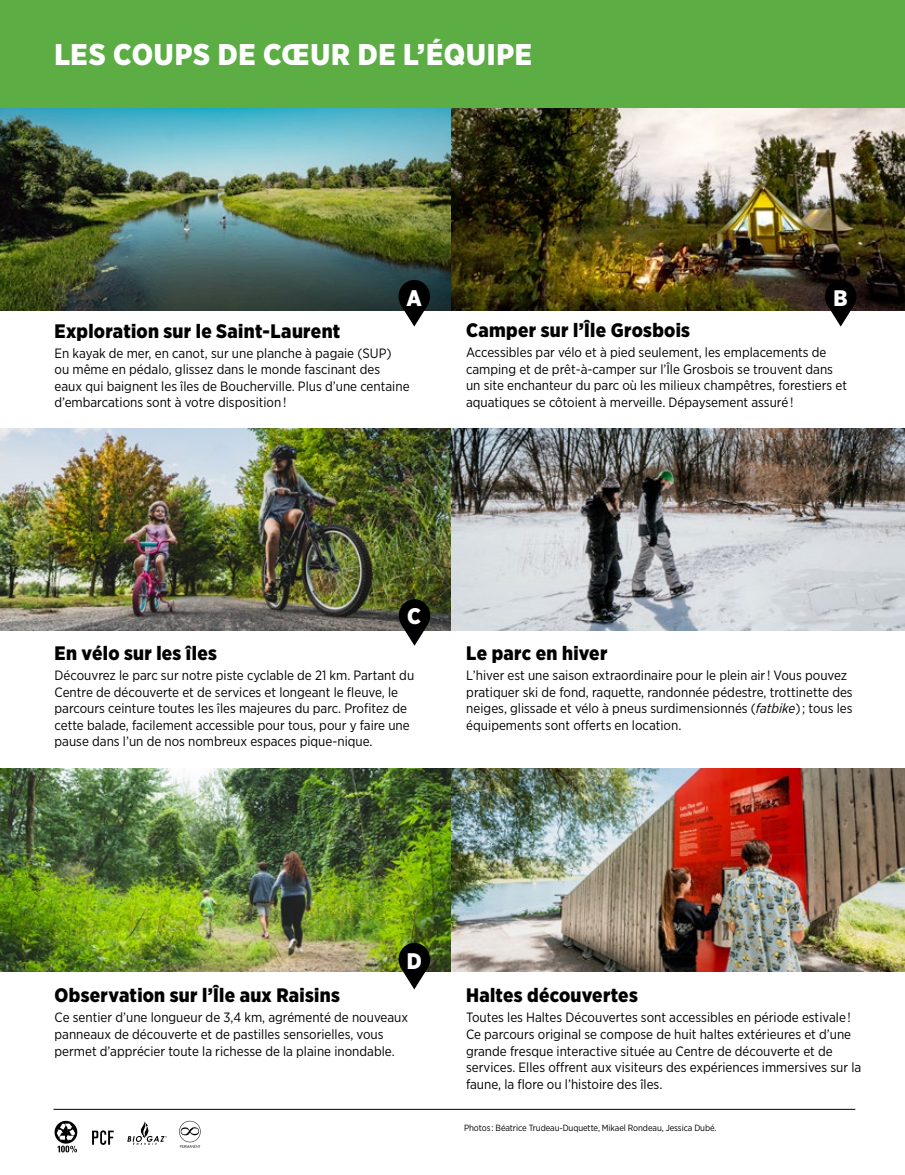
<style>
.page{position:relative;width:905px;height:1175px;background:#fff}
.page>*{position:absolute;margin:0;border:0;box-sizing:border-box;transform-origin:0 0}
.t1{font:900 30px "Gotham Narrow";letter-spacing:.025em;color:#fff}
.t2{font:900 22.5px "Gotham Narrow";color:#fff}
.t3{font:900 19.5px "Gotham Narrow";letter-spacing:.015em;color:#000}
.t4{font:13.5px/16.5px "Gotham Narrow";color:#000}
.t5{font:9px "Gotham Narrow";letter-spacing:-.01em;color:#000}
.s1{font-style:italic}
</style>
<div class="page">
<img style="left:0;top:428px;width:904px;height:203px">
<img style="left:0;top:108px;width:904px;height:202px">
<img style="left:0;top:768px;width:904px;height:203px">
<div style="left:0;top:0;width:904px;height:108px;background:#5bad44"></div>
<svg style="left:398px;top:280px;width:32px;height:46px"></svg>
<svg style="left:399px;top:599px;width:31px;height:46px"></svg>
<svg style="left:824px;top:280px;width:32px;height:46px"></svg>
<svg style="left:398px;top:942px;width:32px;height:47px"></svg>
<svg style="left:55px;top:1120px;width:22px;height:32px"></svg>
<svg style="left:179px;top:1120px;width:22px;height:27px"></svg>
<svg style="left:127px;top:1121px;width:40px;height:23px"></svg>
<svg style="left:92px;top:1130px;width:22px;height:14px"></svg>
<hr style="left:53px;top:1109px;width:802px;height:1px;background:#000">
<h1 class="t1" style="left:54px;top:34px;width:479px">LES COUPS DE CŒUR DE L’ÉQUIPE</h1>
<h2 class="t2" style="left:406px;top:283px;width:17px">A</h2>
<h2 class="t2" style="left:833px;top:283px;width:16px">B</h2>
<h3 class="t3" style="left:55px;top:318px;width:287px">Exploration sur le Saint-Laurent</h3>
<p class="t4" style="left:55px;top:344px;width:356px">En kayak de mer, en canot, sur une planche à pagaie (SUP) ou même en pédalo, glissez dans le monde fascinant des eaux qui baignent les îles de Boucherville. Plus d’une centaine d’embarcations sont à votre disposition !</p>
<h3 class="t3" style="left:466px;top:317px;width:226px">Camper sur l’Île Grosbois</h3>
<p class="t4" style="left:466px;top:344px;width:382px">Accessibles par vélo et à pied seulement, les emplacements de camping et de prêt-à-camper sur l’Île Grosbois se trouvent dans un site enchanteur du parc où les milieux champêtres, forestiers et aquatiques se côtoient à merveille. Dépaysement assuré !</p>
<h2 class="t2" style="left:407px;top:601px;width:15px">C</h2>
<h3 class="t3" style="left:55px;top:640px;width:164px">En vélo sur les îles</h3>
<p class="t4" style="left:55px;top:667px;width:361px">Découvrez le parc sur notre piste cyclable de 21 km. Partant du Centre de découverte et de services et longeant le fleuve, le parcours ceinture toutes les îles majeures du parc. Profitez de cette balade, facilement accessible pour tous, pour y faire une pause dans l’un de nos nombreux espaces pique-nique.</p>
<h3 class="t3" style="left:466px;top:640px;width:143px">Le parc en hiver</h3>
<p class="t4" style="left:466px;top:667px;width:388px">L’hiver est une saison extraordinaire pour le plein air ! Vous pouvez pratiquer ski de fond, raquette, randonnée pédestre, trottinette des neiges, glissade et vélo à pneus surdimensionnés (<span class="s1">fatbike</span>) ; tous les équipements sont offerts en location.</p>
<h2 class="t2" style="left:407px;top:945px;width:17px">D</h2>
<h3 class="t3" style="left:55px;top:982px;width:287px">Observation sur l’Île aux Raisins</h3>
<p class="t4" style="left:55px;top:1009px;width:355px">Ce sentier d’une longueur de 3,4 km, agrémenté de nouveaux panneaux de découverte et de pastilles sensorielles, vous permet d’apprécier toute la richesse de la plaine inondable.</p>
<h3 class="t3" style="left:466px;top:982px;width:173px">Haltes découvertes</h3>
<p class="t4" style="left:466px;top:1009px;width:397px">Toutes les Haltes Découvertes sont accessibles en période estivale !<br>Ce parcours original se compose de huit haltes extérieures et d’une grande fresque interactive située au Centre de découverte et de services. Elles offrent aux visiteurs des expériences immersives sur la faune, la flore ou l’histoire des îles.</p>
<p class="t5" style="left:464px;top:1122px;width:254px">Photos : Béatrice Trudeau-Duquette, Mikael Rondeau, Jessica Dubé.</p>
</div>
